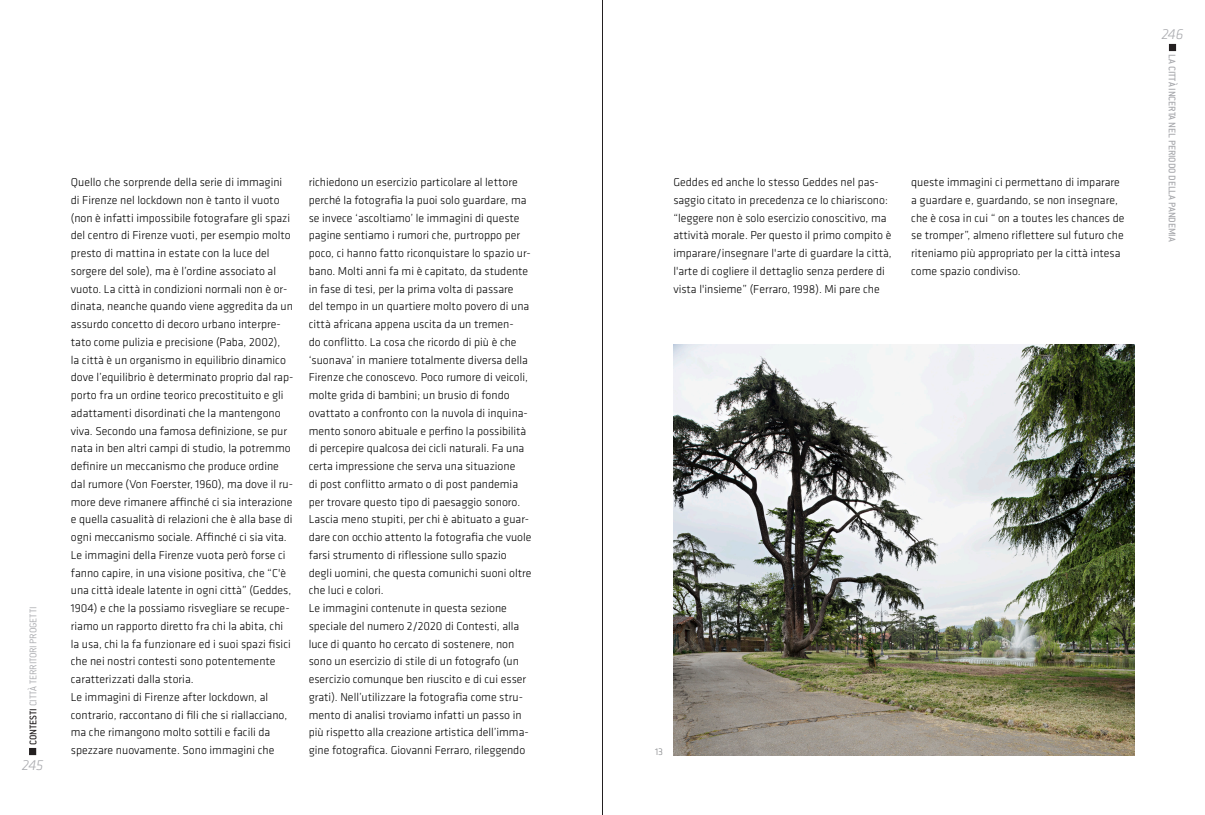
<style>
.page{position:relative;width:1205px;height:815px;background:#fff}
.page>*{position:absolute;margin:0;border:0;box-sizing:border-box;transform-origin:0 0}
.t1{font:italic 300 15px "Klavika";letter-spacing:-.025em;color:#a8a9ad}
.t2{font:300 11.88px/17.8px "Klavika";color:#000}
.t3{font:500 10.62px "Conduit ITC";letter-spacing:-.01em;color:#a8a9ad}
.t4{font:300 10.62px "Conduit ITC";letter-spacing:-.01em;color:#a8a9ad}
.Dida__Citazioni_picc{font:300 10px "Klavika";color:#808285}
.s1{font-weight:500;color:#231f20}
</style>
<div class="page">
<div style="left:29px;top:748px;width:7px;height:7px;border:1px solid #231f20"></div>
<div style="left:1169px;top:44px;width:7px;height:7px;border:1px solid #231f20"></div>
<hr style="left:602px;top:0;width:1px;height:815px;background:#231f20">
<img style="left:673px;top:344px;width:461px;height:411px">
<p class="t4" style="left:27px;top:745px;width:140px;rotate:-90deg"><span class="s1">CONTESTI</span> CITTÀ TERRITORI PROGETTI</p>
<p class="t1" style="left:22px;top:756px;width:23px">245</p>
<p class="t2" style="left:71px;top:173px;width:224px">Quello che sorprende della serie di immagini di Firenze nel lockdown non è tanto il vuoto (non è infatti impossibile fotografare gli spazi del centro di Firenze vuoti, per esempio molto presto di mattina in estate con la luce del sorgere del sole), ma è l’ordine associato al vuoto. La città in condizioni normali non è or&shy;dinata, neanche quando viene aggredita da un assurdo concetto di decoro urbano interpre&shy;tato come pulizia e precisione (Paba, 2002),<br>la città è un organismo in equilibrio dinamico dove l’equilibrio è determinato proprio dal rap&shy;porto fra un ordine teorico precostituito e gli adattamenti disordinati che la mantengono viva. Secondo una famosa definizione, se pur nata in ben altri campi di studio, la potremmo definire un meccanismo che produce ordine dal rumore (Von Foerster, 1960), ma dove il ru&shy;more deve rimanere affinché ci sia interazione e quella casualità di relazioni che è alla base di ogni meccanismo sociale. Affinché ci sia vita.</p>
<p class="t2" style="left:71px;top:546px;width:222px">Le immagini della Firenze vuota però forse ci fanno capire, in una visione positiva, che “C'è una città ideale latente in ogni città” (Geddes, 1904) e che la possiamo risvegliare se recupe&shy;riamo un rapporto diretto fra chi la abita, chi la usa, chi la fa funzionare ed i suoi spazi fisici che nei nostri contesti sono potentemente caratterizzati dalla storia.</p>
<p class="t2" style="left:71px;top:688px;width:218px">Le immagini di Firenze after lockdown, al contrario, raccontano di fili che si riallacciano, ma che rimangono molto sottili e facili da spezzare nuovamente. Sono immagini che</p>
<p class="t2" style="left:309px;top:173px;width:224px">richiedono un esercizio particolare al lettore perché la fotografia la puoi solo guardare, ma se invece ‘ascoltiamo’ le immagini di queste pagine sentiamo i rumori che, purtroppo per poco, ci hanno fatto riconquistare lo spazio ur&shy;bano. Molti anni fa mi è capitato, da studente in fase di tesi, per la prima volta di passare<br>del tempo in un quartiere molto povero di una città africana appena uscita da un tremen-<br>do conflitto. La cosa che ricordo di più è che ‘suonava’ in maniere totalmente diversa della Firenze che conoscevo. Poco rumore di veicoli, molte grida di bambini; un brusio di fondo ovattato a confronto con la nuvola di inquina&shy;mento sonoro abituale e perfino la possibilità di percepire qualcosa dei cicli naturali. Fa una certa impressione che serva una situazione<br>di post conflitto armato o di post pandemia per trovare questo tipo di paesaggio sonoro.<br>Lascia meno stupiti, per chi è abituato a guar&shy;dare con occhio attento la fotografia che vuole farsi strumento di riflessione sullo spazio degli uomini, che questa comunichi suoni oltre che luci e colori.</p>
<p class="t2" style="left:309px;top:599px;width:221px">Le immagini contenute in questa sezione speciale del numero 2/2020 di Contesti, alla luce di quanto ho cercato di sostenere, non sono un esercizio di stile di un fotografo (un esercizio comunque ben riuscito e di cui esser grati). Nell’utilizzare la fotografia come stru&shy;mento di analisi troviamo infatti un passo in più rispetto alla creazione artistica dell’imma&shy;gine fotografica. Giovanni Ferraro, rileggendo</p>
<p class="t2" style="left:673px;top:173px;width:220px">Geddes ed anche lo stesso Geddes nel pas&shy;saggio citato in precedenza ce lo chiariscono: “leggere non è solo esercizio conoscitivo, ma attività morale. Per questo il primo compito è imparare/insegnare l'arte di guardare la città, l'arte di cogliere il dettaglio senza perdere di vista l'insieme” (Ferraro, 1998). Mi pare che</p>
<p class="t2" style="left:911px;top:173px;width:215px">queste immagini ci permettano di imparare a guardare e, guardando, se non insegnare, che è cosa in cui “ on a toutes les chances de se tromper”, almeno riflettere sul futuro che riteniamo più appropriato per la città intesa come spazio condiviso.</p>
<p class="t1" style="left:1161px;top:25px;width:24px">246</p>
<p class="t3" style="left:1178px;top:54px;width:189px;rotate:90deg">LA CITTÀ INCERTA NEL PERIODO DELLA PANDEMIA</p>
<p class="Dida__Citazioni_picc" style="left:655px;top:746px;width:10px">13</p>
</div>
